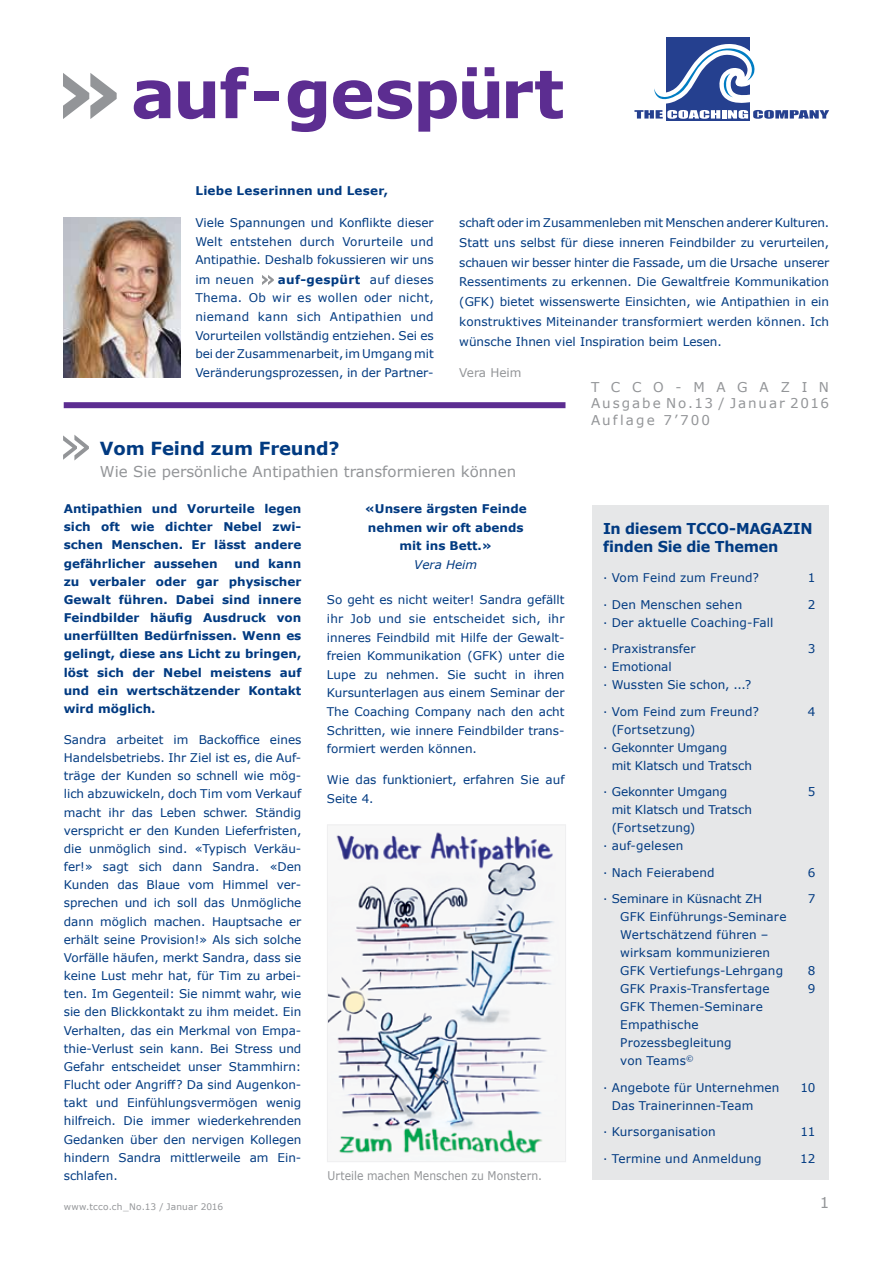
<style>
.page{position:relative;width:893px;height:1263px;background:#fff}
.page>*{position:absolute;margin:0;border:0;box-sizing:border-box;transform-origin:0 0}
.t1{font:700 67.05px "Verdana";letter-spacing:-.02em;color:#5c2d91}
.t2{font:54px "Verdana";color:#939598}
.t3{font:700 18px "Verdana";letter-spacing:-.01em;color:#013a81}
.t4{font:15px "Verdana";color:#939598}
.t5{font:700 15px/18px "Verdana";letter-spacing:-.015em;color:#013a81;scale:.96 1}
.t6{font:13.5px/16.5px "Verdana";letter-spacing:.155em;color:#939598;text-align:justify}
.t7{font:12px/18.1px "Verdana";letter-spacing:.005em;color:#013a81;text-align:justify}
.t8{font:700 12px/18.1px "Verdana";color:#013a81;text-align:justify}
.t9{font:12px "Verdana";letter-spacing:.005em;color:#939598;scale:.9 1}
.t10{font:700 12px "Verdana";letter-spacing:.02em;color:#013a81}
.t11{font:12px "Verdana";letter-spacing:-.015em;color:#013a81}
.t12{font:italic 12px "Verdana";color:#013a81}
.t13{font:12px "Verdana";letter-spacing:.005em;color:#939598}
.t14{font:9px "Verdana";letter-spacing:.015em;color:#939598}
.s1{font-size:89.4px;color:#939598}
.s2{font-weight:700}
</style>
<div class="page">
<div style="left:592px;top:505px;width:236px;height:675px;background:#e6e7e8"></div>
<div style="left:64px;top:402px;width:501px;height:6px;background:#5c2d91"></div>
<img style="left:64px;top:218px;width:117px;height:159px">
<div style="left:666px;top:38px;width:84px;height:83px;background:#25408f"></div>
<svg style="left:634px;top:44px;width:195px;height:75px"></svg>
<img style="left:329px;top:831px;width:226px;height:323px">
<div style="left:327px;top:825px;width:239px;height:337px;border:1px solid #efeff0"></div>
<svg style="left:262px;top:275px;width:12px;height:10px"></svg>
<h1 class="t1" style="left:50px;top:50px;width:516px"><span class="s1">»</span>auf-gespürt</h1>
<h2 class="t2" style="left:58px;top:408px;width:36px">»</h2>
<p class="t10" style="left:196px;top:182px;width:194px">Liebe Leserinnen und Leser,</p>
<p class="t7" style="left:195px;top:213px;width:240px;line-height:18.9px">Viele Spannungen und Konflikte dieser Welt entstehen durch Vorurteile und Antipathie. Deshalb fokussieren wir uns im neuen</p>
<p class="t7" style="left:195px;top:270px;width:240px;line-height:18.6px;text-indent:83px"><span class="s2">auf-gespürt</span> auf dieses Thema. Ob wir es wollen oder nicht, niemand kann sich Antipathien und Vorurteilen vollständig entziehen. Sei es bei der Zusammenarbeit, im Umgang mit Veränderungsprozessen, in der Partner-</p>
<h3 class="t3" style="left:100px;top:436px;width:241px">Vom Feind zum Freund?</h3>
<p class="t7" style="left:459px;top:213px;width:372px;line-height:19.8px">schaft oder im Zusammenleben mit Menschen anderer Kulturen.<br>Statt uns selbst für diese inneren Feindbilder zu verurteilen, schauen wir besser hinter die Fassade, um die Ursache unserer Ressentiments zu erkennen. Die Gewaltfreie Kommunikation (GFK) bietet wissenswerte Einsichten, wie Antipathien in ein konstruktives Miteinander transformiert werden können. Ich wünsche Ihnen viel Inspiration beim Lesen.</p>
<p class="t13" style="left:459px;top:364px;width:64px">Vera Heim</p>
<p class="t6" style="left:591px;top:378px;width:239px">TCCO-MAGAZIN Ausgabe No.13 / Januar 2016<br>Auflage 7’700</p>
<p class="t4" style="left:100px;top:461px;width:418px">Wie Sie persönliche Antipathien transformieren können</p>
<p class="t8" style="left:64px;top:500px;width:239px">Antipathien und Vorurteile legen sich oft wie dichter Nebel zwi&shy;schen Menschen. Er lässt andere gefährlicher aussehen</p>
<p class="t8" style="left:64px;top:554px;width:239px;text-indent:171px">und kann zu verbaler oder gar physischer Gewalt führen. Dabei sind innere Feindbilder häufig Ausdruck von unerfüllten Bedürfnissen. Wenn es gelingt, diese ans Licht zu bringen, löst sich der Nebel meistens auf und ein wertschätzender Kontakt wird möglich.</p>
<p class="t7" style="left:64px;top:730px;width:239px">Sandra arbeitet im Backoffice eines Handelsbetriebs. Ihr Ziel ist es, die Auf&shy;träge der Kunden so schnell wie mög&shy;lich abzuwickeln, doch Tim vom Verkauf macht ihr das Leben schwer. Ständig verspricht er den Kunden Lieferfristen, die unmöglich sind. «Typisch Verkäu&shy;fer!» sagt sich dann Sandra. «Den Kunden das Blaue vom Himmel ver&shy;sprechen und ich soll das Unmögliche dann möglich machen. Hauptsache er erhält seine Provision!» Als sich solche Vorfälle häufen, merkt Sandra, dass sie keine Lust mehr hat, für Tim zu arbei&shy;ten. Im Gegenteil: Sie nimmt wahr, wie sie den Blickkontakt zu ihm meidet. Ein Verhalten, das ein Merkmal von Empa&shy;thie-Verlust sein kann. Bei Stress und Gefahr entscheidet unser Stammhirn:<br>Flucht oder Angriff? Da sind Augenkon&shy;takt und Einfühlungsvermögen wenig hilfreich. Die immer wiederkehrenden Gedanken über den nervigen Kollegen hindern Sandra mittlerweile am Ein&shy;schlafen.</p>
<p class="t8" style="left:365px;top:499px;width:163px;line-height:18.6px;text-align:center">«Unsere ärgsten Feinde nehmen wir oft abends mit ins Bett.»</p>
<p class="t12" style="left:414px;top:557px;width:65px">Vera Heim</p>
<p class="t7" style="left:327px;top:591px;width:239px;line-height:18.6px">So geht es nicht weiter! Sandra gefällt ihr Job und sie entscheidet sich, ihr inneres Feindbild mit Hilfe der Gewalt&shy;freien Kommunikation (GFK) unter die Lupe zu nehmen. Sie sucht in ihren Kursunterlagen aus einem Seminar der The Coaching Company nach den acht Schritten, wie innere Feindbilder trans&shy;formiert werden können.</p>
<p class="t7" style="left:327px;top:771px;width:239px;line-height:18.6px">Wie das funktioniert, erfahren Sie auf<br>Seite 4.</p>
<p class="t9" style="left:327px;top:1167px;width:240px">Urteile machen Menschen zu Monstern.</p>
<p class="t5" style="left:603px;top:519px;width:220px">In diesem TCCO-MAGAZIN finden Sie die Themen</p>
<p class="t7" style="left:603px;top:569px;width:157px">· Vom Feind zum Freund?</p>
<p class="t7" style="left:808px;top:569px;width:9px">1</p>
<p class="t7" style="left:603px;top:595px;width:141px">· Den Menschen sehen</p>
<p class="t7" style="left:808px;top:595px;width:9px">2</p>
<p class="t7" style="left:603px;top:613px;width:172px">· Der aktuelle Coaching-Fall</p>
<p class="t7" style="left:603px;top:640px;width:94px">· Praxistransfer</p>
<p class="t7" style="left:808px;top:640px;width:9px">3</p>
<p class="t7" style="left:603px;top:658px;width:150px">· Emotional<br>· Wussten Sie schon, ...?</p>
<p class="t7" style="left:603px;top:702px;width:157px">· Vom Feind zum Freund?</p>
<p class="t7" style="left:808px;top:702px;width:9px">4</p>
<p class="t7" style="left:612px;top:720px;width:85px">(Fortsetzung)</p>
<p class="t7" style="left:603px;top:738px;width:125px">· Gekonnter Umgang</p>
<p class="t7" style="left:612px;top:756px;width:142px">mit Klatsch und Tratsch</p>
<p class="t7" style="left:603px;top:783px;width:125px">· Gekonnter Umgang</p>
<p class="t7" style="left:808px;top:783px;width:9px">5</p>
<p class="t7" style="left:612px;top:801px;width:142px">mit Klatsch und Tratsch</p>
<p class="t7" style="left:612px;top:819px;width:85px">(Fortsetzung)</p>
<p class="t7" style="left:603px;top:837px;width:82px">· auf-gelesen</p>
<p class="t7" style="left:603px;top:863px;width:113px">· Nach Feierabend</p>
<p class="t7" style="left:808px;top:863px;width:9px">6</p>
<p class="t11" style="left:603px;top:891px;width:160px">· Seminare in Küsnacht ZH</p>
<p class="t7" style="left:808px;top:890px;width:9px">7</p>
<p class="t7" style="left:620px;top:908px;width:168px;text-align:left">GFK Einführungs-Seminare<br>Wertschätzend führen – wirksam kommunizieren<br>GFK Vertiefungs-Lehrgang</p>
<p class="t7" style="left:808px;top:962px;width:9px">8</p>
<p class="t7" style="left:620px;top:980px;width:151px">GFK Praxis-Transfertage</p>
<p class="t7" style="left:808px;top:980px;width:9px">9</p>
<p class="t7" style="left:620px;top:998px;width:144px;text-align:left">GFK Themen-Seminare<br>Empathische<br>Prozessbegleitung<br>von Teams<sup>©</sup></p>
<p class="t7" style="left:603px;top:1078px;width:178px">· Angebote für Unternehmen</p>
<p class="t7" style="left:800px;top:1078px;width:16px">10</p>
<p class="t7" style="left:612px;top:1096px;width:143px">Das Trainerinnen-Team</p>
<p class="t7" style="left:603px;top:1123px;width:114px">· Kursorganisation</p>
<p class="t7" style="left:801px;top:1123px;width:16px">11</p>
<p class="t7" style="left:603px;top:1149px;width:160px">· Termine und Anmeldung</p>
<p class="t7" style="left:800px;top:1149px;width:17px">12</p>
<p class="t14" style="left:64px;top:1201px;width:161px">www.tcco.ch_No.13 / Januar 2016</p>
<p class="t4" style="left:820px;top:1192px;width:11px">1</p>
</div>
